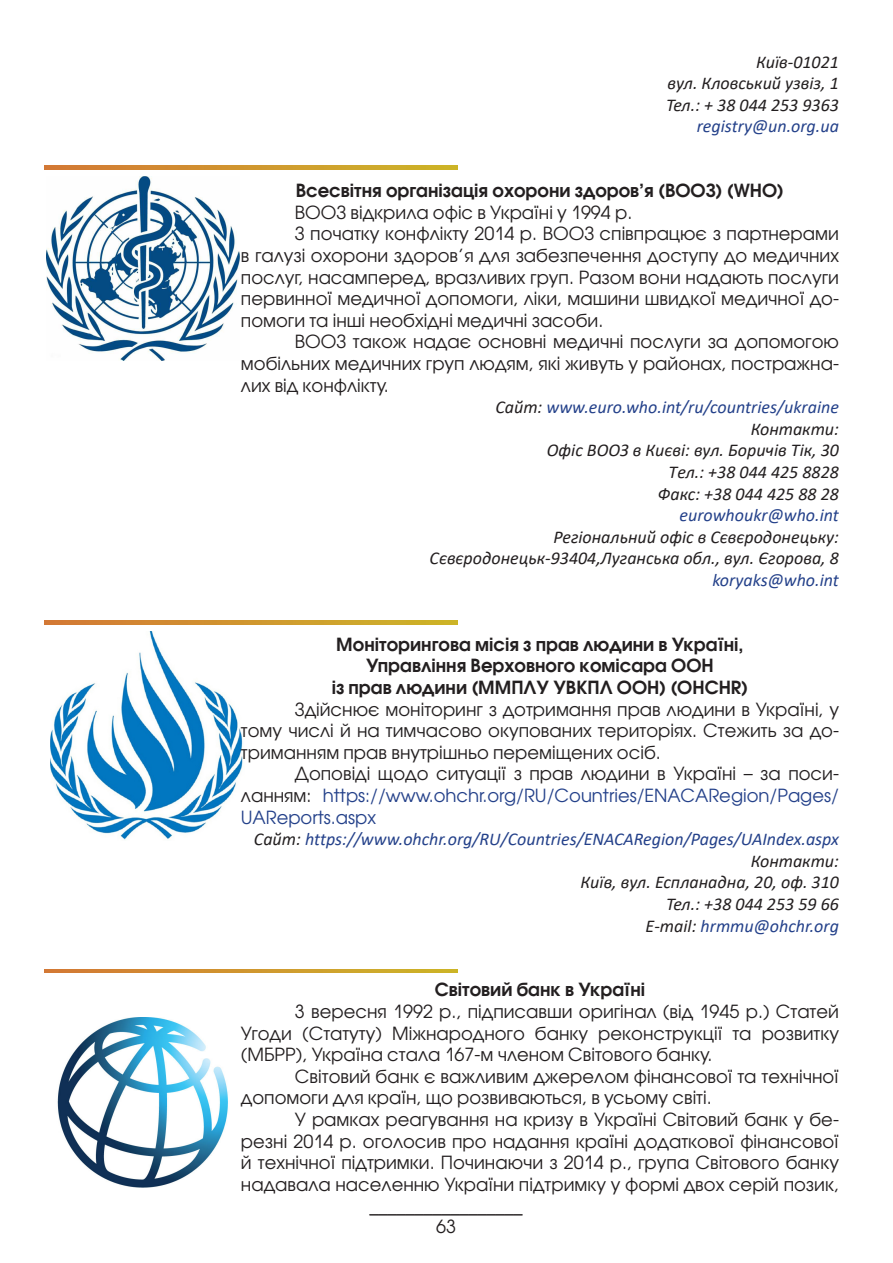
<style>
.page{position:relative;width:893px;height:1263px;background:#fff}
.page>*{position:absolute;margin:0;border:0;box-sizing:border-box;transform-origin:0 0}
.Стиль_абзаца_1{font:18px/21.6px "Avant Garde Gothic C";color:#231f20;text-align:justify}
.Стиль_абзаца_1-2{font:italic 18px "Calibri";color:#231f20}
.Стиль_абзаца_1-3{font:italic 18px "Calibri";color:#24418a}
.Стиль_абзаца_1-4{font:600 18px "Avant Garde Gothic C";color:#231f20}
.Стиль_абзаца_1-5{font:18px/21.6px "Avant Garde Gothic C";color:#24418a;text-align:justify}
.t1{font:18px "Minion Pro";color:#231f20}
.s1{color:#231f20}
</style>
<div class="page">
<img style="left:57px;top:1018px;width:171px;height:170px">
<img style="left:50px;top:631px;width:193px;height:209px">
<img style="left:47px;top:176px;width:192px;height:184px">
<svg style="left:44px;top:969px;width:413px;height:4px;background:#cf962e"></svg>
<svg style="left:44px;top:620px;width:414px;height:4px;background:#cf962e"></svg>
<svg style="left:44px;top:165px;width:414px;height:4px;background:#cf962e"></svg>
<hr style="left:370px;top:1214px;width:153px;height:1px;background:#231f20">
<p class="Стиль_абзаца_1-2" style="left:756px;top:49px;width:84px">Київ-01021</p>
<p class="Стиль_абзаца_1-2" style="left:667px;top:71px;width:173px">вул. Кловський узвіз, 1</p>
<p class="Стиль_абзаца_1-2" style="left:666px;top:92px;width:174px">Тел.: + 38 044 253 9363</p>
<p class="Стиль_абзаца_1-3" style="left:697px;top:114px;width:144px">registry@un.org.ua</p>
<p class="Стиль_абзаца_1-4" style="left:296px;top:179px;width:490px">Всесвітня організація охорони здоров’я (ВООЗ) (WHO)</p>
<p class="Стиль_абзаца_1" style="left:295px;top:201px;width:339px">ВООЗ відкрила офіс в Україні у 1994 р.</p>
<p class="Стиль_абзаца_1" style="left:241px;top:223px;width:599px;text-indent:54px">З початку конфлікту 2014 р. ВООЗ співпрацює з партнерами в галузі охорони здоров’я для забезпечення доступу до медичних послуг, насамперед, вразливих груп. Разом вони надають послуги первинної медичної допомоги, ліки, машини швидкої медичної до&shy;помоги та інші необхідні медичні засоби.</p>
<p class="Стиль_абзаца_1" style="left:241px;top:331px;width:599px;text-indent:54px">ВООЗ також надає основні медичні послуги за допомогою мобільних медичних груп людям, які живуть у районах, постражна&shy;лих від конфлікту.</p>
<p class="Стиль_абзаца_1-3" style="left:495px;top:395px;width:345px"><span class="s1">Сайт:</span> www.euro.who.int/ru/countries/ukraine</p>
<p class="Стиль_абзаца_1-2" style="left:751px;top:416px;width:90px">Контакти:</p>
<p class="Стиль_абзаца_1-2" style="left:547px;top:438px;width:294px">Офіс ВООЗ в Києві: вул. Боричів Тік, 30</p>
<p class="Стиль_абзаца_1-2" style="left:669px;top:459px;width:172px">Tел.: +38 044 425 8828</p>
<p class="Стиль_абзаца_1-2" style="left:658px;top:481px;width:183px">Факс: +38 044 425 88 28</p>
<p class="Стиль_абзаца_1-3" style="left:680px;top:503px;width:161px">eurowhoukr@who.int</p>
<p class="Стиль_абзаца_1-2" style="left:553px;top:524px;width:287px">Регіональний офіс в Сєвєродонецьку:</p>
<p class="Стиль_абзаца_1-2" style="left:430px;top:546px;width:411px">Сєвєродонецьк-93404,Луганська обл., вул. Єгорова, 8</p>
<p class="Стиль_абзаца_1-3" style="left:712px;top:567px;width:128px">koryaks@who.int</p>
<p class="Стиль_абзаца_1-4" style="left:336px;top:633px;width:409px">Моніторингова місія з прав людини в Україні,</p>
<p class="Стиль_абзаца_1-4" style="left:366px;top:655px;width:349px">Управління Верховного комісара ООН</p>
<p class="Стиль_абзаца_1-4" style="left:332px;top:676px;width:418px">із прав людини (ММПЛУ УВКПЛ ООН) (OHCHR)</p>
<p class="Стиль_абзаца_1" style="left:241px;top:698px;width:599px;text-indent:54px">Здійснює моніторинг з дотримання прав людини в Україні, у тому числі й на тимчасово окупованих територіях. Стежить за до&shy;триманням прав внутрішньо переміщених осіб.</p>
<p class="Стиль_абзаца_1-5" style="left:241px;top:763px;width:599px;text-indent:54px"><span class="s1">Доповіді щодо ситуації з прав людини в Україні – за поси&shy;ланням:</span> https://www.ohchr.org/RU/Countries/ENACARegion/Pages/ UAReports.aspx</p>
<p class="Стиль_абзаца_1-3" style="left:254px;top:827px;width:586px"><span class="s1">Сайт:</span> https://www.ohchr.org/RU/Countries/ENACARegion/Pages/UAIndex.aspx</p>
<p class="Стиль_абзаца_1-2" style="left:751px;top:848px;width:90px">Контакти:</p>
<p class="Стиль_абзаца_1-2" style="left:580px;top:870px;width:260px">Київ, вул. Еспланадна, 20, оф. 310</p>
<p class="Стиль_абзаца_1-2" style="left:666px;top:891px;width:174px">Тел.: +38 044 253 59 66</p>
<p class="Стиль_абзаца_1-3" style="left:646px;top:913px;width:195px"><span class="s1">Е-mail:</span> hrmmu@ohchr.org</p>
<p class="Стиль_абзаца_1-4" style="left:435px;top:979px;width:212px">Світовий банк в Україні</p>
<p class="Стиль_абзаца_1" style="left:241px;top:1000px;width:599px;text-indent:54px">3 вересня 1992 р., підписавши оригінал (від 1945 р.) Статей Угоди (Статуту) Міжнародного банку реконструкції та розвитку (МБРР), Україна стала 167-м членом Світового банку.</p>
<p class="Стиль_абзаца_1" style="left:241px;top:1065px;width:599px;text-indent:54px">Світовий банк є важливим джерелом фінансової та технічної допомоги для країн, що розвиваються, в усьому світі.</p>
<p class="Стиль_абзаца_1" style="left:241px;top:1108px;width:599px;text-indent:54px">У рамках реагування на кризу в Україні Світовий банк у бе&shy;резні 2014 р. оголосив про надання країні додаткової фінансової й технічної підтримки. Починаючи з 2014 р., група Світового банку надавала населенню України підтримку у формі двох серій позик,</p>
<p class="t1" style="left:370px;top:1195px;width:155px">_________________</p>
<p class="Стиль_абзаца_1" style="left:436px;top:1216px;width:21px">63</p>
</div>
